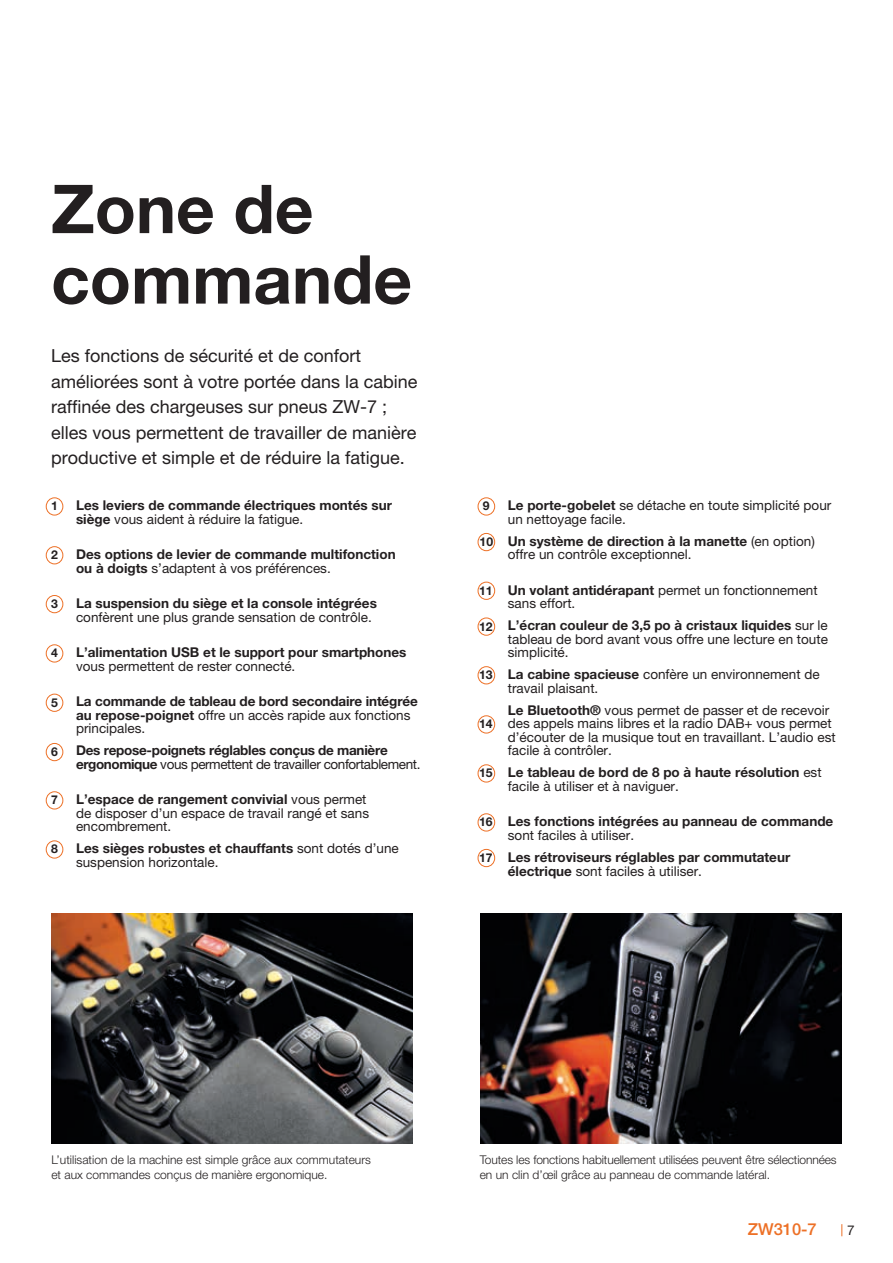
<style>
.page{position:relative;width:893px;height:1263px;background:#fff}
.page>*{position:absolute;margin:0;border:0;box-sizing:border-box;transform-origin:0 0}
.t1{font:700 67.5px/70.5px "Helvetica Neue LT Pro";color:#231f20}
.t2{font:18px/25.5px "Helvetica Neue LT Pro";color:#231f20}
.t3{font:500 16.5px "Helvetica Neue LT Pro";color:#ed7026}
.t4{font:13.5px/13.5px "Helvetica Neue LT Pro";color:#231f20}
.t5{font:700 13.5px/13.5px "Helvetica Neue LT Pro";color:#231f20}
.t6{font:700 13.5px/13.5px "Helvetica Neue LT Pro";letter-spacing:-.02em;color:#231f20}
.t7{font:700 12.15px "Helvetica Neue LT Pro";color:#231f20}
.t8{font:300 12px/15px "Helvetica Neue LT Pro";color:#231f20}
.s1{font-weight:400}
.s2{font-weight:700}
</style>
<div class="page">
<svg style="left:842px;top:1224px;width:1px;height:12px"></svg>
<img style="left:480px;top:913px;width:362px;height:230px">
<div style="left:46px;top:497px;width:17px;height:18px;border:1px solid #ed7026;border-radius:50%"></div>
<div style="left:46px;top:644px;width:17px;height:18px;border:1px solid #ed7026;border-radius:50%"></div>
<div style="left:46px;top:694px;width:17px;height:18px;border:1px solid #ed7026;border-radius:50%"></div>
<div style="left:46px;top:791px;width:17px;height:18px;border:1px solid #ed7026;border-radius:50%"></div>
<div style="left:46px;top:840px;width:17px;height:18px;border:1px solid #ed7026;border-radius:50%"></div>
<div style="left:46px;top:743px;width:17px;height:18px;border:1px solid #ed7026;border-radius:50%"></div>
<div style="left:46px;top:546px;width:17px;height:18px;border:1px solid #ed7026;border-radius:50%"></div>
<div style="left:46px;top:595px;width:17px;height:18px;border:1px solid #ed7026;border-radius:50%"></div>
<div style="left:478px;top:533px;width:17px;height:18px;border:1px solid #ed7026;border-radius:50%"></div>
<div style="left:478px;top:582px;width:17px;height:18px;border:1px solid #ed7026;border-radius:50%"></div>
<div style="left:478px;top:618px;width:17px;height:18px;border:1px solid #ed7026;border-radius:50%"></div>
<div style="left:478px;top:666px;width:17px;height:18px;border:1px solid #ed7026;border-radius:50%"></div>
<div style="left:478px;top:715px;width:17px;height:18px;border:1px solid #ed7026;border-radius:50%"></div>
<div style="left:478px;top:764px;width:17px;height:18px;border:1px solid #ed7026;border-radius:50%"></div>
<div style="left:478px;top:813px;width:17px;height:18px;border:1px solid #ed7026;border-radius:50%"></div>
<div style="left:478px;top:849px;width:17px;height:18px;border:1px solid #ed7026;border-radius:50%"></div>
<div style="left:478px;top:497px;width:17px;height:18px;border:1px solid #ed7026;border-radius:50%"></div>
<img style="left:51px;top:913px;width:361px;height:230px">
<h1 class="t1" style="left:51px;top:172px;width:363px">Zone de commande</h1>
<h2 class="t2" style="left:51px;top:343px;width:368px">Les fonctions de sécurité et de confort améliorées sont à votre portée dans la cabine raffinée des chargeuses sur pneus ZW-7 ; elles vous permettent de travailler de manière productive et simple et de réduire la fatigue.</h2>
<p class="t5" style="left:76px;top:498px;width:317px">Les leviers de commande électriques montés sur siège <span class="s1">vous aident à réduire la fatigue.</span></p>
<p class="t5" style="left:76px;top:547px;width:321px">Des options de levier de commande multifonction ou à doigts <span class="s1">s’adaptent à vos préférences.</span></p>
<p class="t5" style="left:76px;top:596px;width:302px">La suspension du siège et la console intégrées</p>
<p class="t4" style="left:76px;top:610px;width:297px">confèrent une plus grande sensation de contrôle.</p>
<p class="t5" style="left:76px;top:645px;width:332px">L’alimentation USB et le support pour smartphones</p>
<p class="t4" style="left:76px;top:659px;width:221px">vous permettent de rester connecté.</p>
<p class="t5" style="left:76px;top:694px;width:343px">La commande de tableau de bord secondaire intégrée au repose-poignet <span class="s1">offre un accès rapide aux fonctions principales.</span></p>
<p class="t6" style="left:76px;top:743px;width:346px">Des repose-poignets réglables conçus de manière ergonomique <span class="s1">vous permettent de travailler confortablement.</span></p>
<p class="t4" style="left:76px;top:793px;width:295px"><span class="s2">L’espace de rangement convivial</span> vous permet de disposer d’un espace de travail rangé et sans encombrement.</p>
<p class="t4" style="left:76px;top:842px;width:324px"><span class="s2">Les sièges robustes et chauffants</span> sont dotés d’une suspension horizontale.</p>
<p class="t7" style="left:51px;top:498px;width:8px">1</p>
<p class="t7" style="left:51px;top:547px;width:8px">2</p>
<p class="t7" style="left:51px;top:596px;width:8px">3</p>
<p class="t7" style="left:51px;top:645px;width:8px">4</p>
<p class="t7" style="left:51px;top:695px;width:8px">5</p>
<p class="t7" style="left:51px;top:744px;width:8px">6</p>
<p class="t7" style="left:51px;top:792px;width:8px">7</p>
<p class="t7" style="left:51px;top:841px;width:8px">8</p>
<p class="t7" style="left:483px;top:498px;width:8px">9</p>
<p class="t7" style="left:480px;top:534px;width:15px">10</p>
<p class="t7" style="left:479px;top:583px;width:15px">11</p>
<p class="t7" style="left:479px;top:619px;width:15px">12</p>
<p class="t7" style="left:479px;top:667px;width:15px">13</p>
<p class="t7" style="left:479px;top:716px;width:15px">14</p>
<p class="t7" style="left:479px;top:765px;width:15px">15</p>
<p class="t7" style="left:479px;top:814px;width:15px">16</p>
<p class="t7" style="left:479px;top:850px;width:15px">17</p>
<p class="t4" style="left:508px;top:499px;width:325px"><span class="s2">Le porte-gobelet</span> se détache en toute simplicité pour un nettoyage facile.</p>
<p class="t4" style="left:508px;top:534px;width:308px"><span class="s2">Un système de direction à la manette</span> (en option) offre un contrôle exceptionnel.</p>
<p class="t4" style="left:508px;top:583px;width:311px"><span class="s2">Un volant antidérapant</span> permet un fonctionnement sans effort.</p>
<p class="t4" style="left:508px;top:619px;width:322px;text-align:justify"><span class="s2">L’écran couleur de 3,5 po à cristaux liquides</span> sur le tableau de bord avant vous offre une lecture en toute simplicité.</p>
<p class="t4" style="left:508px;top:668px;width:313px"><span class="s2">La cabine spacieuse</span> confère un environnement de travail plaisant.</p>
<p class="t4" style="left:508px;top:703px;width:329px"><span class="s2">Le Bluetooth®</span> vous permet de passer et de recevoir des appels mains libres et la radio DAB+ vous permet d’écouter de la musique tout en travaillant. L’audio est facile à contrôler.</p>
<p class="t5" style="left:508px;top:766px;width:315px">Le tableau de bord de 8 po à haute résolution <span class="s1">est facile à utiliser et à naviguer.</span></p>
<p class="t5" style="left:508px;top:815px;width:327px">Les fonctions intégrées au panneau de commande</p>
<p class="t4" style="left:508px;top:828px;width:128px">sont faciles à utiliser.</p>
<p class="t5" style="left:508px;top:850px;width:284px">Les rétroviseurs réglables par commutateur électrique <span class="s1">sont faciles à utiliser.</span></p>
<p class="t8" style="left:51px;top:1152px;width:321px">L’utilisation de la machine est simple grâce aux commutateurs et aux commandes conçus de manière ergonomique.</p>
<p class="t8" style="left:480px;top:1152px;width:358px">Toutes les fonctions habituellement utilisées peuvent être sélectionnées en un clin d’œil grâce au panneau de commande latéral.</p>
<p class="t3" style="left:748px;top:1220px;width:71px">ZW310-7</p>
<p class="t4" style="left:847px;top:1223px;width:9px">7</p>
</div>
